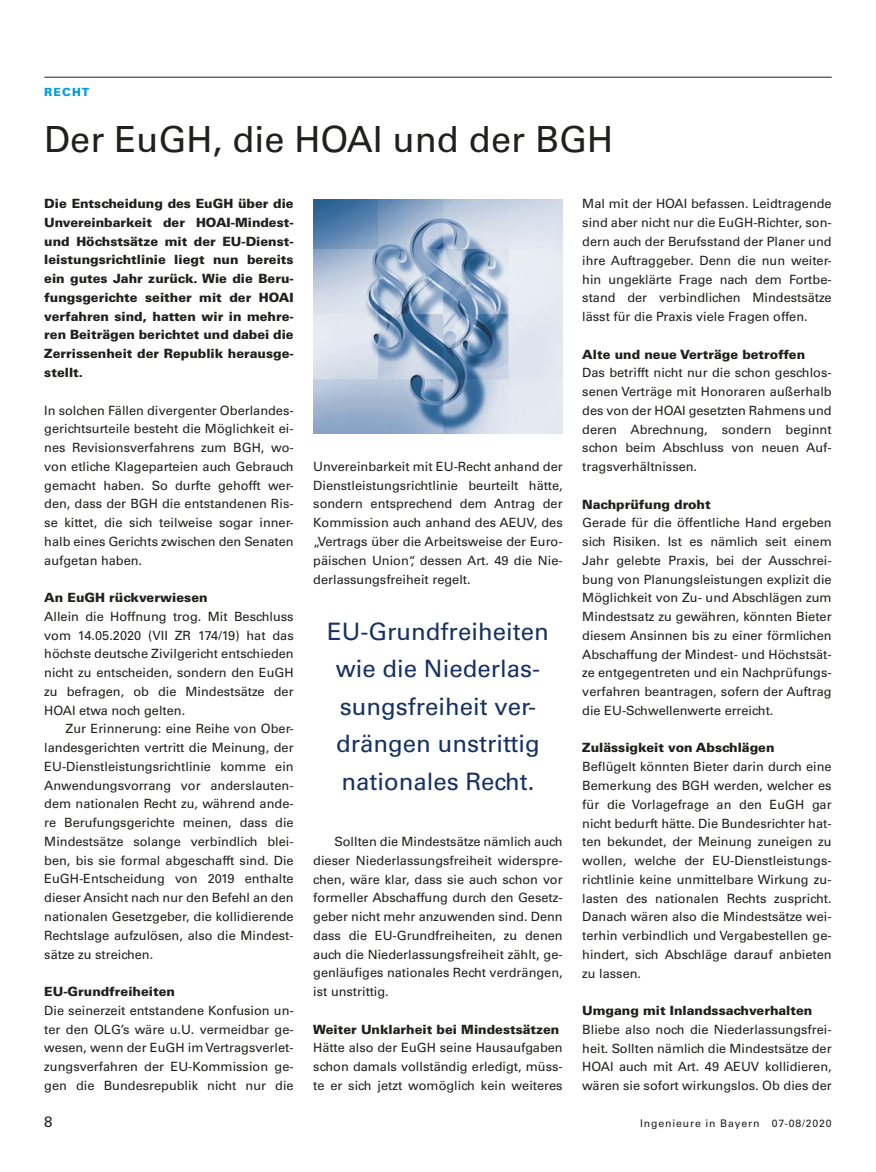
<style>
.page{position:relative;width:876px;height:1172px;background:#fff}
.page>*{position:absolute;margin:0;border:0;box-sizing:border-box;transform-origin:0 0}
.t1{font:36px "Univers LT Std";color:#20201e}
.t2{font:24px/37.5px "Univers LT Std";color:#173261;text-align:center}
.t3{font:15px "Univers LT Std";color:#20201e}
.t4{font:12.75px/18.8px "Univers LT Std";color:#20201e;text-align:justify}
.t5{font:900 12.75px/18.8px "Univers LT Std";color:#20201e;text-align:justify}
.t6{font:900 11.25px "Univers LT Std";letter-spacing:.1em;color:#009de0}
.t7{font:10.5px "Univers LT Std";letter-spacing:.08em;color:#20201e}
</style>
<div class="page">
<hr style="left:44px;top:77px;width:787px;height:1px;background:#20201e">
<img style="left:313px;top:199px;width:249px;height:234px">
<p class="t6" style="left:44px;top:85px;width:47px">RECHT</p>
<h1 class="t1" style="left:44px;top:118px;width:570px">Der EuGH, die HOAI und der BGH</h1>
<p class="t5" style="left:44px;top:194px;width:251px">Die Entscheidung des EuGH über die Unvereinbarkeit der HOAI-Mindest&shy;und Höchstsätze mit der EU-Dienst&shy;leistungsrichtlinie liegt nun bereits ein gutes Jahr zurück. Wie die Beru&shy;fungsgerichte seither mit der HOAI verfahren sind, hatten wir in mehre&shy;ren Beiträgen berichtet und dabei die Zerrissenheit der Republik herausge&shy;stellt.</p>
<p class="t4" style="left:44px;top:401px;width:251px">In solchen Fällen divergenter Oberlandes&shy;gerichtsurteile besteht die Möglichkeit ei&shy;nes Revisionsverfahrens zum BGH, wo&shy;von etliche Klageparteien auch Gebrauch gemacht haben. So durfte gehofft wer&shy;den, dass der BGH die entstandenen Ris&shy;se kittet, die sich teilweise sogar inner&shy;halb eines Gerichts zwischen den Senaten aufgetan haben.</p>
<p class="t5" style="left:44px;top:588px;width:165px">An EuGH rückverwiesen</p>
<p class="t4" style="left:44px;top:607px;width:251px">Allein die Hoffnung trog. Mit Beschluss vom 14.05.2020 (VII ZR 174/19) hat das höchste deutsche Zivilgericht entschieden nicht zu entscheiden, sondern den EuGH zu befragen, ob die Mindestsätze der HOAI etwa noch gelten.</p>
<p class="t4" style="left:44px;top:719px;width:251px;text-indent:21px">Zur Erinnerung: eine Reihe von Ober&shy;landesgerichten vertritt die Meinung, der EU-Dienstleistungsrichtlinie komme ein Anwendungsvorrang vor anderslauten&shy;dem nationalen Recht zu, während ande&shy;re Berufungsgerichte meinen, dass die Mindestsätze solange verbindlich blei&shy;ben, bis sie formal abgeschafft sind. Die EuGH-Entscheidung von 2019 enthalte dieser Ansicht nach nur den Befehl an den nationalen Gesetzgeber, die kollidierende Rechtslage aufzulösen, also die Mindest&shy;sätze zu streichen.</p>
<p class="t5" style="left:44px;top:982px;width:132px">EU-Grundfreiheiten</p>
<p class="t4" style="left:44px;top:1001px;width:251px">Die seinerzeit entstandene Konfusion un&shy;ter den OLG’s wäre u.U. vermeidbar ge&shy;wesen, wenn der EuGH im Vertragsverlet&shy;zungsverfahren der EU-Kommission ge&shy;gen die Bundesrepublik nicht nur die</p>
<p class="t4" style="left:313px;top:457px;width:251px">Unvereinbarkeit mit EU-Recht anhand der Dienstleistungsrichtlinie beurteilt hätte, sondern entsprechend dem Antrag der Kommission auch anhand des AEUV, des „Vertrags über die Arbeitsweise der Euro&shy;päischen Union“, dessen Art. 49 die Nie&shy;derlassungsfreiheit regelt.</p>
<h2 class="t2" style="left:327px;top:612px;width:223px">EU-Grundfreiheiten wie die Niederlas&shy;sungsfreiheit ver&shy;drängen unstrittig nationales Recht.</h2>
<p class="t4" style="left:313px;top:832px;width:251px;text-indent:21px">Sollten die Mindestsätze nämlich auch dieser Niederlassungsfreiheit widerspre&shy;chen, wäre klar, dass sie auch schon vor formeller Abschaffung durch den Gesetz&shy;geber nicht mehr anzuwenden sind. Denn dass die EU-Grundfreiheiten, zu denen auch die Niederlassungsfreiheit zählt, ge&shy;genläufiges nationales Recht verdrängen, ist unstrittig.</p>
<p class="t5" style="left:313px;top:1019px;width:247px">Weiter Unklarheit bei Mindestsätzen</p>
<p class="t4" style="left:313px;top:1038px;width:251px">Hätte also der EuGH seine Hausaufgaben schon damals vollständig erledigt, müss&shy;te er sich jetzt womöglich kein weiteres</p>
<p class="t4" style="left:582px;top:195px;width:251px">Mal mit der HOAI befassen. Leidtragende sind aber nicht nur die EuGH-Richter, son&shy;dern auch der Berufsstand der Planer und ihre Auftraggeber. Denn die nun weiter&shy;hin ungeklärte Frage nach dem Fortbe&shy;stand der verbindlichen Mindestsätze lässt für die Praxis viele Fragen offen.</p>
<p class="t5" style="left:582px;top:344px;width:224px">Alte und neue Verträge betroffen</p>
<p class="t4" style="left:582px;top:363px;width:251px">Das betrifft nicht nur die schon geschlos&shy;senen Verträge mit Honoraren außerhalb des von der HOAI gesetzten Rahmens und deren Abrechnung, sondern beginnt schon beim Abschluss von neuen Auf&shy;tragsverhältnissen.</p>
<p class="t5" style="left:582px;top:494px;width:130px">Nachprüfung droht</p>
<p class="t4" style="left:582px;top:513px;width:251px">Gerade für die öffentliche Hand ergeben sich Risiken. Ist es nämlich seit einem Jahr gelebte Praxis, bei der Ausschrei&shy;bung von Planungsleistungen explizit die Möglichkeit von Zu- und Abschlägen zum Mindestsatz zu gewähren, könnten Bieter diesem Ansinnen bis zu einer förmlichen Abschaffung der Mindest- und Höchstsät&shy;ze entgegentreten und ein Nachprüfungs&shy;verfahren beantragen, sofern der Auftrag die EU-Schwellenwerte erreicht.</p>
<p class="t5" style="left:582px;top:738px;width:194px">Zulässigkeit von Abschlägen</p>
<p class="t4" style="left:582px;top:757px;width:251px">Beflügelt könnten Bieter darin durch eine Bemerkung des BGH werden, welcher es für die Vorlagefrage an den EuGH gar nicht bedurft hätte. Die Bundesrichter hat&shy;ten bekundet, der Meinung zuneigen zu wollen, welche der EU-Dienstleistungs&shy;richtlinie keine unmittelbare Wirkung zu&shy;lasten des nationalen Rechts zuspricht.<br>Danach wären also die Mindestsätze wei&shy;terhin verbindlich und Vergabestellen ge&shy;hindert, sich Abschläge darauf anbieten zu lassen.</p>
<p class="t5" style="left:582px;top:1001px;width:231px">Umgang mit Inlandssachverhalten</p>
<p class="t4" style="left:582px;top:1020px;width:251px">Bliebe also noch die Niederlassungsfrei&shy;heit. Sollten nämlich die Mindestsätze der HOAI auch mit Art. 49 AEUV kollidieren, wären sie sofort wirkungslos. Ob dies der</p>
<p class="t3" style="left:44px;top:1113px;width:10px">8</p>
<p class="t7" style="left:640px;top:1117px;width:193px">Ingenieure in Bayern 07-08/2020</p>
</div>
